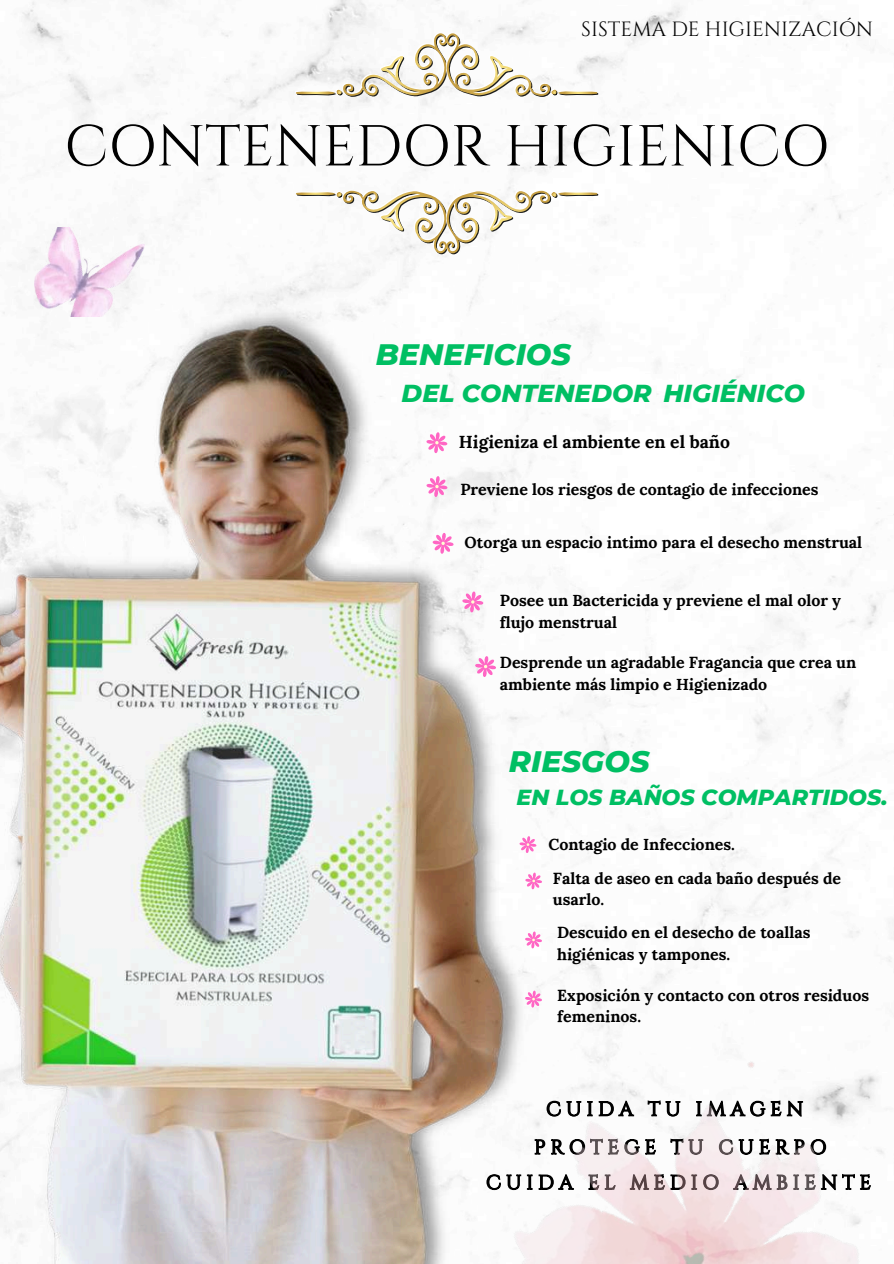
<style>
.page{position:relative;width:894px;height:1264px;background:#fff}
.page>*{position:absolute;margin:0;border:0;box-sizing:border-box;transform-origin:0 0}
.t1{font:57.6px "Cinzel";color:#000}
.t2{font:italic 800 30.15px "Montserrat";color:#00bf63}
.t3{font:italic 800 25.05px "Montserrat";color:#00bf63}
.t4{font:italic 800 22.2px "Montserrat";color:#00bf63}
.t5{font:20.55px "Cinzel";color:#000}
.t6{font:700 17.4px "Lora";color:#000}
.t7{font:700 15.9px/21.3px "Lora";color:#000}
</style>
<div class="page">
<img style="left:0;top:0;width:893px;height:1154px">
<svg style="left:294px;top:30px;width:304px;height:67px"></svg>
<svg style="left:294px;top:190px;width:304px;height:66px"></svg>
<img style="left:0;top:256px;width:669px;height:1007px">
<svg style="left:422px;top:472px;width:28px;height:28px"></svg>
<svg style="left:422px;top:428px;width:28px;height:28px"></svg>
<svg style="left:471px;top:652px;width:28px;height:28px"></svg>
<svg style="left:428px;top:529px;width:29px;height:28px"></svg>
<svg style="left:458px;top:587px;width:28px;height:29px"></svg>
<svg style="left:522px;top:869px;width:22px;height:23px"></svg>
<svg style="left:522px;top:928px;width:23px;height:23px"></svg>
<svg style="left:516px;top:833px;width:23px;height:23px"></svg>
<svg style="left:522px;top:987px;width:23px;height:23px"></svg>
<img style="left:472px;top:1032px;width:404px;height:231px">
<img style="left:34px;top:227px;width:111px;height:89px">
<p class="t5" style="left:581px;top:16px;width:293px">SISTEMA DE HIGIENIZACIÓN</p>
<h1 class="t1" style="left:64px;top:109px;width:766px">CONTENEDOR HIGIENICO</h1>
<h2 class="t2" style="left:375px;top:336px;width:197px">BENEFICIOS</h2>
<h3 class="t3" style="left:401px;top:378px;width:405px">DEL CONTENEDOR HIGIÉNICO</h3>
<p class="t6" style="left:459px;top:430px;width:272px">Higieniza el ambiente en el baño</p>
<p class="t7" style="left:460px;top:478px;width:359px">Previene los riesgos de contagio de infecciones</p>
<p class="t7" style="left:464px;top:532px;width:399px">Otorga un espacio intimo para el desecho menstrual</p>
<p class="t7" style="left:499px;top:590px;width:342px">Posee un Bactericida y previene el mal olor y flujo menstrual</p>
<p class="t7" style="left:499px;top:652px;width:358px">Desprende un agradable Fragancia que crea un ambiente más limpio e Higienizado</p>
<h2 class="t2" style="left:508px;top:743px;width:142px">RIESGOS</h2>
<h3 class="t4" style="left:516px;top:783px;width:373px">EN LOS BAÑOS COMPARTIDOS.</h3>
<p class="t7" style="left:548px;top:833px;width:188px">Contagio de Infecciones.</p>
<p class="t7" style="left:552px;top:867px;width:289px">Falta de aseo en cada baño después de usarlo.</p>
<p class="t7" style="left:557px;top:921px;width:255px">Descuido en el desecho de toallas higiénicas y tampones.</p>
<p class="t7" style="left:557px;top:984px;width:313px">Exposición y contacto con otros residuos femeninos.</p>
</div>
